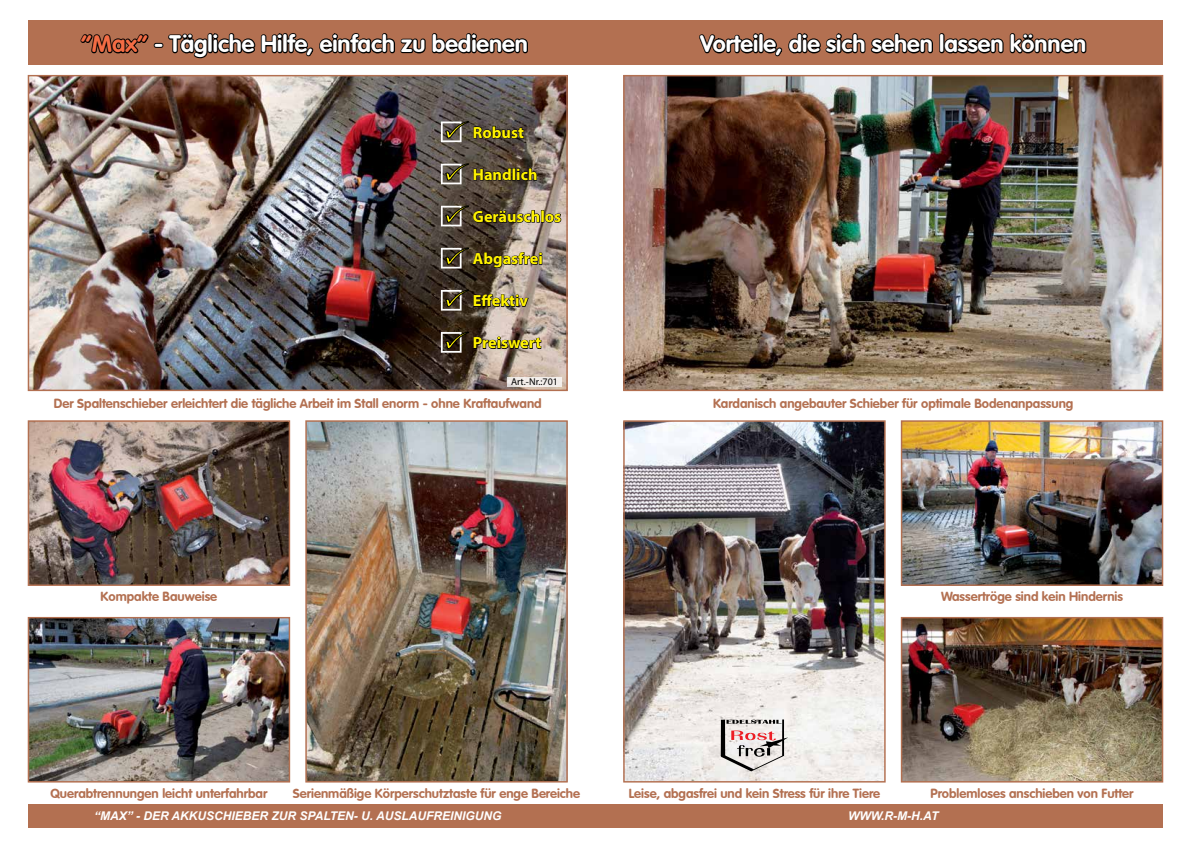
<style>
.page{position:relative;width:1191px;height:842px;background:#fff}
.page>*{position:absolute;margin:0;border:0;box-sizing:border-box;transform-origin:0 0}
.t1{font:700 23.4px "VAG Rounded";color:#fff}
.t2{font:700 16.2px "Myriad Pro";color:#fff200}
.t3{font:700 13px "VAG Rounded";color:#b37051}
.t4{font:italic 700 12px "Arial";color:#fff}
.t5{font:10px "Myriad Pro";color:#000}
.s1{color:#f36c44}
</style>
<div class="page">
<div style="left:28px;top:20px;width:1134px;height:44px;background:#b37051"></div>
<div style="left:28px;top:804px;width:1134px;height:24px;background:#b37051"></div>
<svg style="left:79px;top:33px;width:450px;height:42px"></svg>
<img style="left:30px;top:77px;width:536px;height:312px">
<img style="left:27px;top:420px;width:264px;height:166px">
<img style="left:30px;top:619px;width:258px;height:161px">
<div style="left:28px;top:617px;width:262px;height:165px;border:1px solid #b37051"></div>
<svg style="left:697px;top:33px;width:391px;height:42px"></svg>
<img style="left:625px;top:422px;width:258px;height:358px">
<div style="left:623px;top:420px;width:262px;height:362px;border:1px solid #b37051"></div>
<img style="left:625px;top:77px;width:536px;height:312px">
<img style="left:902px;top:422px;width:259px;height:162px">
<div style="left:900px;top:420px;width:263px;height:166px;border:1px solid #b37051"></div>
<img style="left:902px;top:619px;width:259px;height:161px">
<div style="left:900px;top:617px;width:263px;height:165px;border:1px solid #b37051"></div>
<svg style="left:720px;top:719px;width:68px;height:52px"></svg>
<img style="left:307px;top:422px;width:259px;height:358px">
<div style="left:305px;top:420px;width:263px;height:362px;border:1px solid #b37051"></div>
<svg style="left:441px;top:114px;width:83px;height:28px;background:#564f48"></svg>
<svg style="left:441px;top:158px;width:96px;height:35px;background:#574c41"></svg>
<svg style="left:441px;top:201px;width:121px;height:25px;background:#695f54"></svg>
<svg style="left:441px;top:240px;width:101px;height:41px;background:#685c50"></svg>
<svg style="left:441px;top:290px;width:88px;height:25px;background:#6c6155"></svg>
<svg style="left:441px;top:329px;width:101px;height:34px;background:#7a6c61"></svg>
<div style="left:507px;top:377px;width:55px;height:10px;background:#f2edea"></div>
<h1 class="t1" style="left:81px;top:30px;width:448px"><span class="s1">“Max”</span> - Tägliche Hilfe, einfach zu bedienen</h1>
<p class="t2" style="left:473px;top:122px;width:53px">Robust</p>
<p class="t2" style="left:473px;top:164px;width:66px">Handlich</p>
<p class="t2" style="left:473px;top:206px;width:90px">Geräuschlos</p>
<p class="t2" style="left:473px;top:248px;width:71px">Abgasfrei</p>
<p class="t2" style="left:473px;top:290px;width:57px">Effektiv</p>
<p class="t2" style="left:473px;top:332px;width:70px">Preiswert</p>
<p class="t5" style="left:511px;top:376px;width:48px">Art.-Nr.:701</p>
<p class="t3" style="left:54px;top:396px;width:489px">Der Spaltenschieber erleichtert die tägliche Arbeit im Stall enorm - ohne Kraftaufwand</p>
<p class="t3" style="left:101px;top:589px;width:118px">Kompakte Bauweise</p>
<h1 class="t1" style="left:700px;top:30px;width:388px">Vorteile, die sich sehen lassen können</h1>
<p class="t3" style="left:713px;top:396px;width:362px">Kardanisch angebauter Schieber für optimale Bodenanpassung</p>
<p class="t3" style="left:941px;top:589px;width:183px">Wassertröge sind kein Hindernis</p>
<p class="t3" style="left:50px;top:785px;width:218px">Querabtrennungen leicht unterfahrbar</p>
<p class="t3" style="left:293px;top:785px;width:289px">Serienmäßige Körperschutztaste für enge Bereiche</p>
<p class="t3" style="left:629px;top:785px;width:253px">Leise, abgasfrei und kein Stress für ihre Tiere</p>
<p class="t3" style="left:930px;top:785px;width:205px">Problemloses anschieben von Futter</p>
<p class="t4" style="left:94px;top:808px;width:409px">“MAX” - DER AKKUSCHIEBER ZUR SPALTEN- U. AUSLAUFREINIGUNG</p>
<p class="t4" style="left:848px;top:808px;width:92px">WWW.R-M-H.AT</p>
</div>
